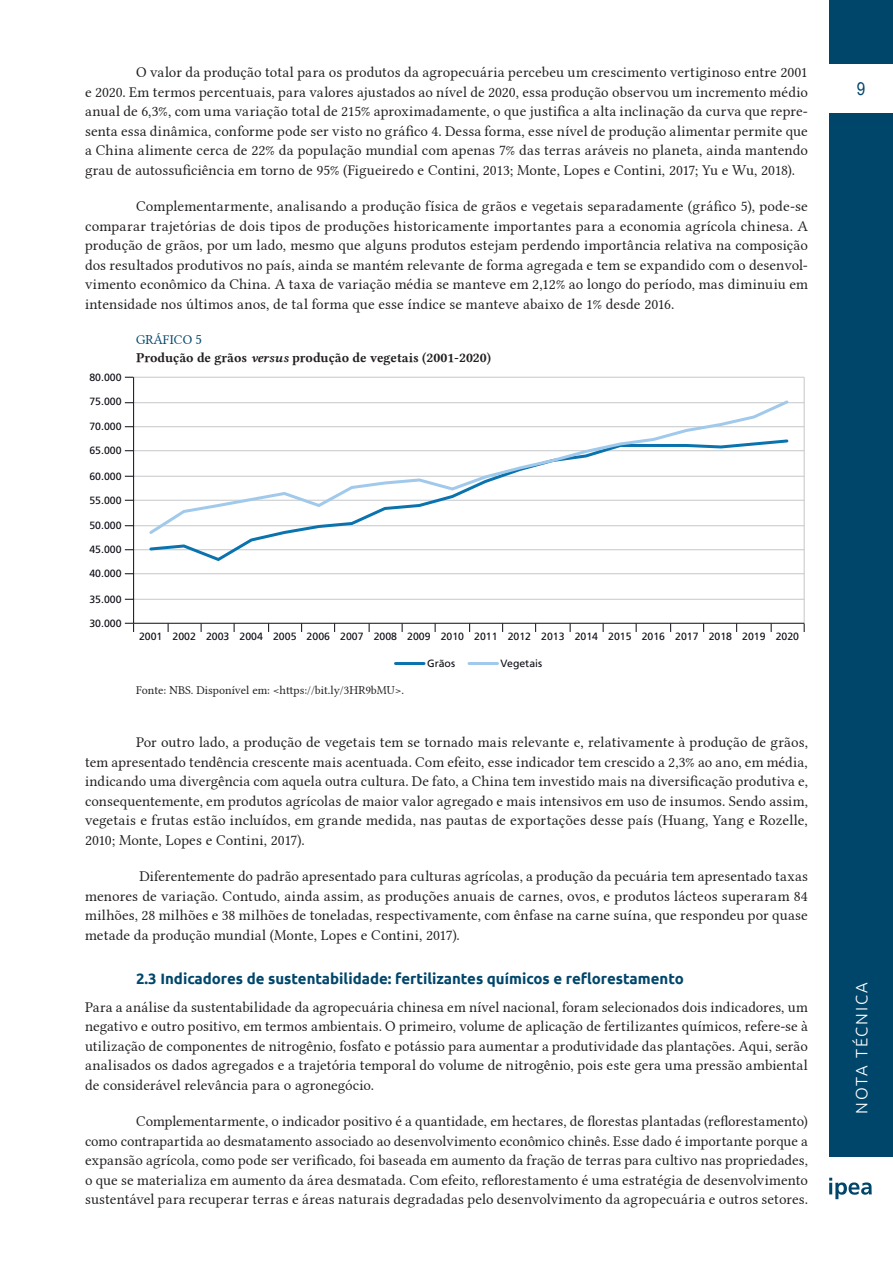
<style>
.page{position:relative;width:893px;height:1263px;background:#fff}
.page>*{position:absolute;margin:0;border:0;box-sizing:border-box;transform-origin:0 0}
.t1{font:18px "Arial";color:#00466b;scale:.85 1}
.t2{font:300 16.5px "Ubuntu";letter-spacing:.11em;color:#fff}
.texto_com_recuo{font:15px/19.5px "Linux Libertine G";letter-spacing:.005em;color:#231f20;text-align:justify}
.texto_sem_recuo{font:15px/19.5px "Linux Libertine G";letter-spacing:.005em;color:#231f20;text-align:justify}
.titulo_1_1{font:700 15px "Ubuntu";color:#00466b}
.Sub_Títulos_Tabelas{font:13.5px "Linux Libertine GB";color:#231f20}
.Titulos_tabela{font:13.5px "Linux Libertine G";letter-spacing:.005em;color:#00466b}
.fonte{font:12px "Linux Libertine G";color:#231f20}
.t3{font:10.5px "Frutiger LT Pro";color:#0e0c15}
.s1{font-family:"Linux Libertine GBI"}
</style>
<div class="page">
<div style="left:829px;top:113px;width:64px;height:1043px;background:#00466b"></div>
<div style="left:829px;top:0;width:64px;height:64px;background:#00466b"></div>
<svg style="left:829px;top:1178px;width:43px;height:21px"></svg>
<hr style="left:134px;top:599px;width:670px;height:1px;background:#c4c7c8">
<hr style="left:134px;top:573px;width:670px;height:1px;background:#c4c7c8">
<hr style="left:134px;top:549px;width:670px;height:1px;background:#c4c7c8">
<hr style="left:134px;top:525px;width:670px;height:1px;background:#c4c7c8">
<hr style="left:134px;top:500px;width:670px;height:1px;background:#c4c7c8">
<hr style="left:134px;top:476px;width:670px;height:1px;background:#c4c7c8">
<hr style="left:134px;top:450px;width:670px;height:1px;background:#c4c7c8">
<hr style="left:134px;top:426px;width:670px;height:1px;background:#c4c7c8">
<hr style="left:134px;top:402px;width:670px;height:1px;background:#c4c7c8">
<hr style="left:134px;top:377px;width:670px;height:1px;background:#c4c7c8">
<hr style="left:133px;top:377px;width:1px;height:246px;background:#0e0c15">
<hr style="left:804px;top:377px;width:1px;height:246px;background:#c4c7c8">
<hr style="left:134px;top:623px;width:670px;height:1px;background:#0e0c15">
<svg style="left:125px;top:623px;width:9px;height:9px"></svg>
<svg style="left:148px;top:537px;width:642px;height:25px"></svg>
<svg style="left:147px;top:400px;width:644px;height:137px"></svg>
<hr style="left:395px;top:662px;width:29px;height:3px;background:#0a73ae">
<hr style="left:469px;top:662px;width:28px;height:3px;background:#a0c9eb">
<p class="texto_com_recuo" style="left:85px;top:63px;width:724px;text-indent:51px">O valor da produção total para os produtos da agropecuária percebeu um crescimento vertiginoso entre 2001 e 2020. Em termos percentuais, para valores ajustados ao nível de 2020, essa produção observou um incremento médio anual de 6,3%, com uma variação total de 215% aproximadamente, o que justifica a alta inclinação da curva que repre&shy;senta essa dinâmica, conforme pode ser visto no gráfico 4. Dessa forma, esse nível de produção alimentar permite que a China alimente cerca de 22% da população mundial com apenas 7% das terras aráveis no planeta, ainda mantendo grau de autossuficiência em torno de 95% (Figueiredo e Contini, 2013; Monte, Lopes e Contini, 2017; Yu e Wu, 2018).</p>
<p class="texto_com_recuo" style="left:85px;top:197px;width:724px;text-indent:51px">Complementarmente, analisando a produção física de grãos e vegetais separadamente (gráfico 5), pode-se comparar trajetórias de dois tipos de produções historicamente importantes para a economia agrícola chinesa. A produção de grãos, por um lado, mesmo que alguns produtos estejam perdendo importância relativa na composição dos resultados produtivos no país, ainda se mantém relevante de forma agregada e tem se expandido com o desenvol&shy;vimento econômico da China. A taxa de variação média se manteve em 2,12% ao longo do período, mas diminuiu em intensidade nos últimos anos, de tal forma que esse índice se manteve abaixo de 1% desde 2016.</p>
<p class="Titulos_tabela" style="left:136px;top:332px;width:67px">GRÁFICO 5</p>
<p class="Sub_Títulos_Tabelas" style="left:136px;top:348px;width:356px">Produção de grãos <span class="s1">versus</span> produção de vegetais (2001-2020)</p>
<p class="t3" style="left:89px;top:371px;width:34px">80.000</p>
<p class="t3" style="left:89px;top:395px;width:34px">75.000</p>
<p class="t3" style="left:89px;top:421px;width:34px">70.000</p>
<p class="t3" style="left:89px;top:445px;width:34px">65.000</p>
<p class="t3" style="left:89px;top:470px;width:34px">60.000</p>
<p class="t3" style="left:89px;top:494px;width:34px">55.000</p>
<p class="t3" style="left:89px;top:520px;width:34px">50.000</p>
<p class="t3" style="left:89px;top:544px;width:34px">45.000</p>
<p class="t3" style="left:89px;top:568px;width:34px">40.000</p>
<p class="t3" style="left:89px;top:593px;width:34px">35.000</p>
<p class="t3" style="left:89px;top:617px;width:34px">30.000</p>
<p class="t3" style="left:139px;top:631px;width:661px">2001 2002 2003 2004 2005 2006 2007 2008 2009 2010 2011 2012 2013 2014 2015 2016 2017 2018 2019 2020</p>
<p class="t3" style="left:427px;top:657px;width:30px">Grãos</p>
<p class="t3" style="left:501px;top:657px;width:43px">Vegetais</p>
<p class="fonte" style="left:136px;top:683px;width:270px">Fonte: NBS. Disponível em: &lt;https://bit.ly/3HR9bMU&gt;.</p>
<p class="texto_com_recuo" style="left:85px;top:733px;width:724px;text-indent:51px">Por outro lado, a produção de vegetais tem se tornado mais relevante e, relativamente à produção de grãos, tem apresentado tendência crescente mais acentuada. Com efeito, esse indicador tem crescido a 2,3% ao ano, em média, indicando uma divergência com aquela outra cultura. De fato, a China tem investido mais na diversificação produtiva e, consequentemente, em produtos agrícolas de maior valor agregado e mais intensivos em uso de insumos. Sendo assim, vegetais e frutas estão incluídos, em grande medida, nas pautas de exportações desse país (Huang, Yang e Rozelle, 2010; Monte, Lopes e Contini, 2017).</p>
<p class="texto_com_recuo" style="left:85px;top:867px;width:724px;text-indent:54px">Diferentemente do padrão apresentado para culturas agrícolas, a produção da pecuária tem apresentado taxas menores de variação. Contudo, ainda assim, as produções anuais de carnes, ovos, e produtos lácteos superaram 84 milhões, 28 milhões e 38 milhões de toneladas, respectivamente, com ênfase na carne suína, que respondeu por quase metade da produção mundial (Monte, Lopes e Contini, 2017).</p>
<p class="titulo_1_1" style="left:136px;top:969px;width:549px">2.3 Indicadores de sustentabilidade: fertilizantes químicos e reflorestamento</p>
<p class="texto_sem_recuo" style="left:85px;top:997px;width:724px">Para a análise da sustentabilidade da agropecuária chinesa em nível nacional, foram selecionados dois indicadores, um negativo e outro positivo, em termos ambientais. O primeiro, volume de aplicação de fertilizantes químicos, refere-se à utilização de componentes de nitrogênio, fosfato e potássio para aumentar a produtividade das plantações. Aqui, serão analisados os dados agregados e a trajetória temporal do volume de nitrogênio, pois este gera uma pressão ambiental de considerável relevância para o agronegócio.</p>
<p class="texto_com_recuo" style="left:85px;top:1111px;width:724px;text-indent:51px">Complementarmente, o indicador positivo é a quantidade, em hectares, de florestas plantadas (reflorestamento) como contrapartida ao desmatamento associado ao desenvolvimento econômico chinês. Esse dado é importante porque a expansão agrícola, como pode ser verificado, foi baseada em aumento da fração de terras para cultivo nas propriedades, o que se materializa em aumento da área desmatada. Com efeito, reflorestamento é uma estratégia de desenvolvimento sustentável para recuperar terras e áreas naturais degradadas pelo desenvolvimento da agropecuária e outros setores.</p>
<p class="t1" style="left:857px;top:76px;width:12px">9</p>
<p class="t2" style="left:852px;top:1114px;width:133px;rotate:-90deg">NOTA TÉCNICA</p>
</div>
